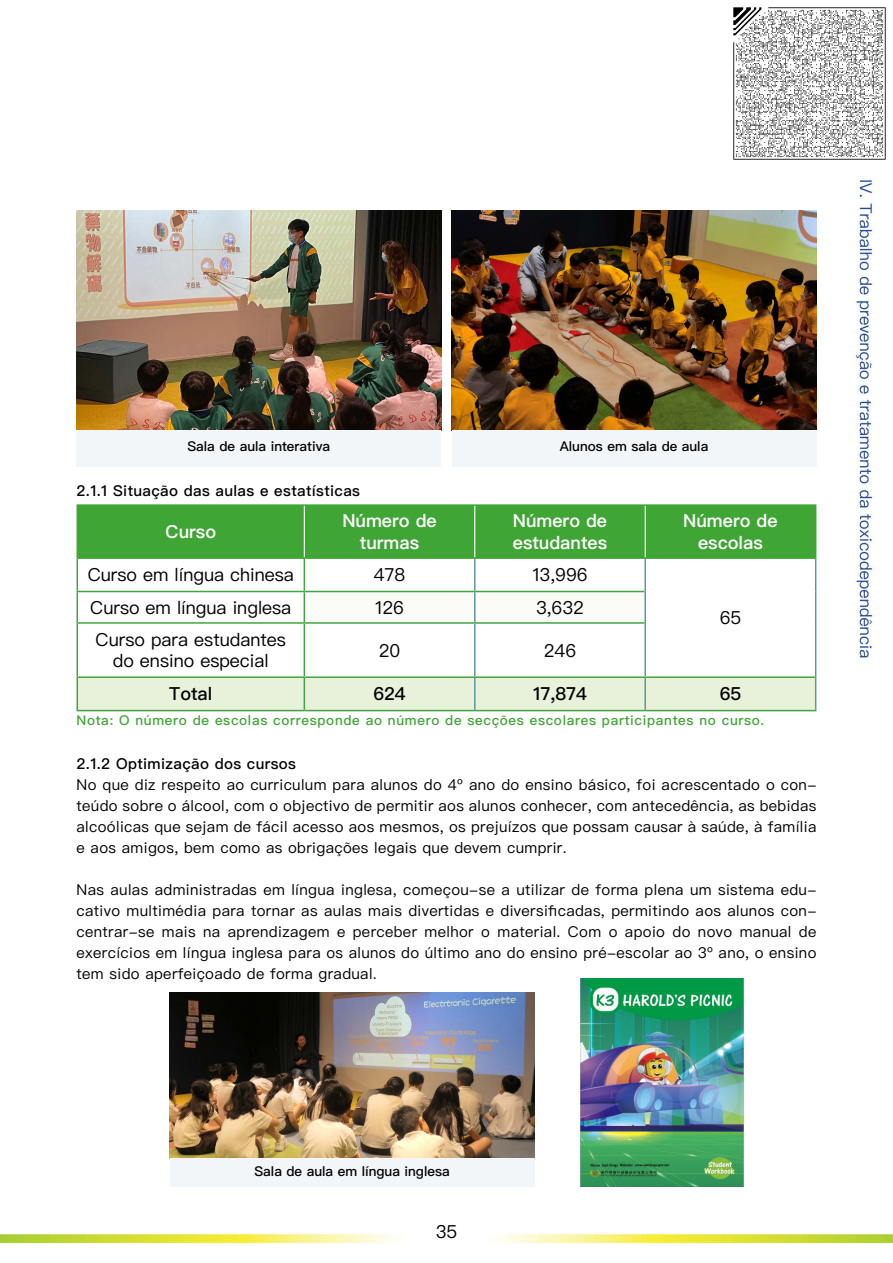
<style>
.page{position:relative;width:893px;height:1263px;background:#fff}
.page>*{position:absolute;margin:0;border:0;box-sizing:border-box;transform-origin:0 0}
.t1{font:18px/21.6px "Ping Fang HK";color:#000;text-align:center}
.t2{font:600 18px/21.6px "Ping Fang HK";color:#fff;text-align:center}
.t3{font:500 18px "Ping Fang HK";color:#000}
.t4{font:15px/21px "Ping Fang TC";letter-spacing:.025em;color:#000;text-align:justify}
.t5{font:500 15px "Ping Fang TC";letter-spacing:.025em;color:#000}
.t6{font:500 13.5px "Ping Fang TC";letter-spacing:.05em;color:#3fa535}
.t7{font:500 13.5px "Ping Fang TC";color:#000}
</style>
<div class="page">
<img style="left:0;top:180px;width:893px;height:1064px">
<svg style="left:78px;top:506px;width:737px;height:204px"></svg>
<hr style="left:474px;top:559px;width:1px;height:32px;background:#5b999a">
<hr style="left:644px;top:559px;width:2px;height:32px;background:#5b999a">
<hr style="left:815px;top:559px;width:1px;height:32px;background:#5b999a">
<hr style="left:474px;top:592px;width:1px;height:30px;background:#5b999a">
<hr style="left:644px;top:591px;width:2px;height:32px;background:#5b999a">
<hr style="left:815px;top:591px;width:1px;height:32px;background:#5b999a">
<hr style="left:474px;top:624px;width:1px;height:52px;background:#5b999a">
<hr style="left:644px;top:623px;width:2px;height:53px;background:#5b999a">
<hr style="left:815px;top:623px;width:1px;height:54px;background:#5b999a">
<hr style="left:474px;top:678px;width:1px;height:32px;background:#5b999a">
<hr style="left:644px;top:678px;width:2px;height:32px;background:#5b999a">
<hr style="left:815px;top:677px;width:1px;height:33px;background:#5b999a">
<hr style="left:304px;top:591px;width:171px;height:1px;background:#42a440">
<hr style="left:475px;top:591px;width:169px;height:1px;background:#42a440">
<hr style="left:304px;top:622px;width:171px;height:2px;background:#42a440">
<hr style="left:475px;top:622px;width:169px;height:2px;background:#42a440">
<hr style="left:304px;top:676px;width:171px;height:2px;background:#42a440">
<hr style="left:475px;top:676px;width:170px;height:2px;background:#42a440">
<hr style="left:645px;top:676px;width:170px;height:2px;background:#42a440">
<hr style="left:304px;top:710px;width:171px;height:1px;background:#42a440">
<hr style="left:475px;top:710px;width:170px;height:1px;background:#42a440">
<hr style="left:645px;top:710px;width:171px;height:1px;background:#42a440">
<hr style="left:77px;top:559px;width:1px;height:32px;background:#42a440">
<hr style="left:304px;top:559px;width:1px;height:32px;background:#42a440">
<hr style="left:77px;top:591px;width:227px;height:1px;background:#42a440">
<hr style="left:77px;top:592px;width:1px;height:30px;background:#42a440">
<hr style="left:304px;top:592px;width:1px;height:30px;background:#42a440">
<hr style="left:77px;top:622px;width:227px;height:2px;background:#42a440">
<hr style="left:77px;top:624px;width:1px;height:52px;background:#42a440">
<hr style="left:304px;top:624px;width:1px;height:52px;background:#42a440">
<hr style="left:77px;top:676px;width:227px;height:2px;background:#42a440">
<hr style="left:77px;top:678px;width:1px;height:32px;background:#42a440">
<hr style="left:304px;top:678px;width:1px;height:32px;background:#42a440">
<hr style="left:77px;top:710px;width:227px;height:1px;background:#42a440">
<hr style="left:304px;top:506px;width:1px;height:51px;background:#fff">
<hr style="left:474px;top:506px;width:1px;height:51px;background:#fff">
<hr style="left:645px;top:506px;width:1px;height:51px;background:#fff">
<hr style="left:77px;top:504px;width:227px;height:2px;background:#3fa535">
<hr style="left:77px;top:506px;width:1px;height:51px;background:#3fa535">
<hr style="left:304px;top:504px;width:171px;height:2px;background:#3fa535">
<hr style="left:475px;top:504px;width:170px;height:2px;background:#3fa535">
<hr style="left:645px;top:504px;width:171px;height:2px;background:#3fa535">
<hr style="left:815px;top:506px;width:1px;height:51px;background:#3fa535">
<hr style="left:77px;top:557px;width:227px;height:2px;background:#3fa535">
<hr style="left:304px;top:557px;width:171px;height:2px;background:#3fa535">
<hr style="left:475px;top:557px;width:170px;height:2px;background:#3fa535">
<hr style="left:645px;top:557px;width:171px;height:2px;background:#3fa535">
<img style="left:77px;top:210px;width:364px;height:220px">
<div style="left:77px;top:430px;width:364px;height:36px;background:#f3f6f8"></div>
<img style="left:452px;top:210px;width:364px;height:220px">
<div style="left:452px;top:430px;width:364px;height:36px;background:#f3f6f8"></div>
<img style="left:170px;top:992px;width:364px;height:166px">
<div style="left:170px;top:1158px;width:364px;height:28px;background:#f3f6f8"></div>
<img style="left:580px;top:978px;width:163px;height:208px">
<img style="left:733px;top:7px;width:153px;height:153px">
<p class="t7" style="left:187px;top:437px;width:144px">Sala de aula interativa</p>
<p class="t7" style="left:560px;top:437px;width:150px">Alunos em sala de aula</p>
<p class="t5" style="left:77px;top:481px;width:285px">2.1.1 Situação das aulas e estatísticas</p>
<p class="t2" style="left:165px;top:521px;width:52px">Curso</p>
<p class="t2" style="left:342px;top:510px;width:96px">Número de turmas</p>
<p class="t2" style="left:513px;top:510px;width:96px;text-align:left">Número de estudantes</p>
<p class="t2" style="left:683px;top:510px;width:96px">Número de escolas</p>
<p class="t1" style="left:88px;top:564px;width:208px">Curso em língua chinesa</p>
<p class="t1" style="left:374px;top:564px;width:33px">478</p>
<p class="t1" style="left:532px;top:564px;width:57px">13,996</p>
<p class="t1" style="left:720px;top:607px;width:23px">65</p>
<p class="t1" style="left:90px;top:596px;width:203px">Curso em língua inglesa</p>
<p class="t1" style="left:375px;top:596px;width:30px">126</p>
<p class="t1" style="left:536px;top:596px;width:49px">3,632</p>
<p class="t1" style="left:96px;top:628px;width:192px">Curso para estudantes do ensino especial</p>
<p class="t1" style="left:379px;top:639px;width:23px">20</p>
<p class="t1" style="left:544px;top:639px;width:34px">246</p>
<p class="t3" style="left:169px;top:683px;width:45px">Total</p>
<p class="t3" style="left:373px;top:683px;width:34px">624</p>
<p class="t3" style="left:533px;top:683px;width:55px">17,874</p>
<p class="t3" style="left:720px;top:683px;width:23px">65</p>
<p class="t6" style="left:77px;top:712px;width:689px">Nota: O número de escolas corresponde ao número de secções escolares participantes no curso.</p>
<p class="t5" style="left:77px;top:754px;width:221px">2.1.2 Optimização dos cursos</p>
<p class="t4" style="left:77px;top:773px;width:741px">No que diz respeito ao curriculum para alunos do 4º ano do ensino básico, foi acrescentado o con&shy;teúdo sobre o álcool, com o objectivo de permitir aos alunos conhecer, com antecedência, as bebidas alcoólicas que sejam de fácil acesso aos mesmos, os prejuízos que possam causar à saúde, à família e aos amigos, bem como as obrigações legais que devem cumprir.</p>
<p class="t4" style="left:77px;top:878px;width:741px">Nas aulas administradas em língua inglesa, começou-se a utilizar de forma plena um sistema edu&shy;cativo multimédia para tornar as aulas mais divertidas e diversificadas, permitindo aos alunos con&shy;centrar-se mais na aprendizagem e perceber melhor o material. Com o apoio do novo manual de exercícios em língua inglesa para os alunos do último ano do ensino pré-escolar ao 3º ano, o ensino tem sido aperfeiçoado de forma gradual.</p>
<p class="t7" style="left:255px;top:1163px;width:197px">Sala de aula em língua inglesa</p>
<p class="t1" style="left:436px;top:1221px;width:23px">35</p>
</div>
